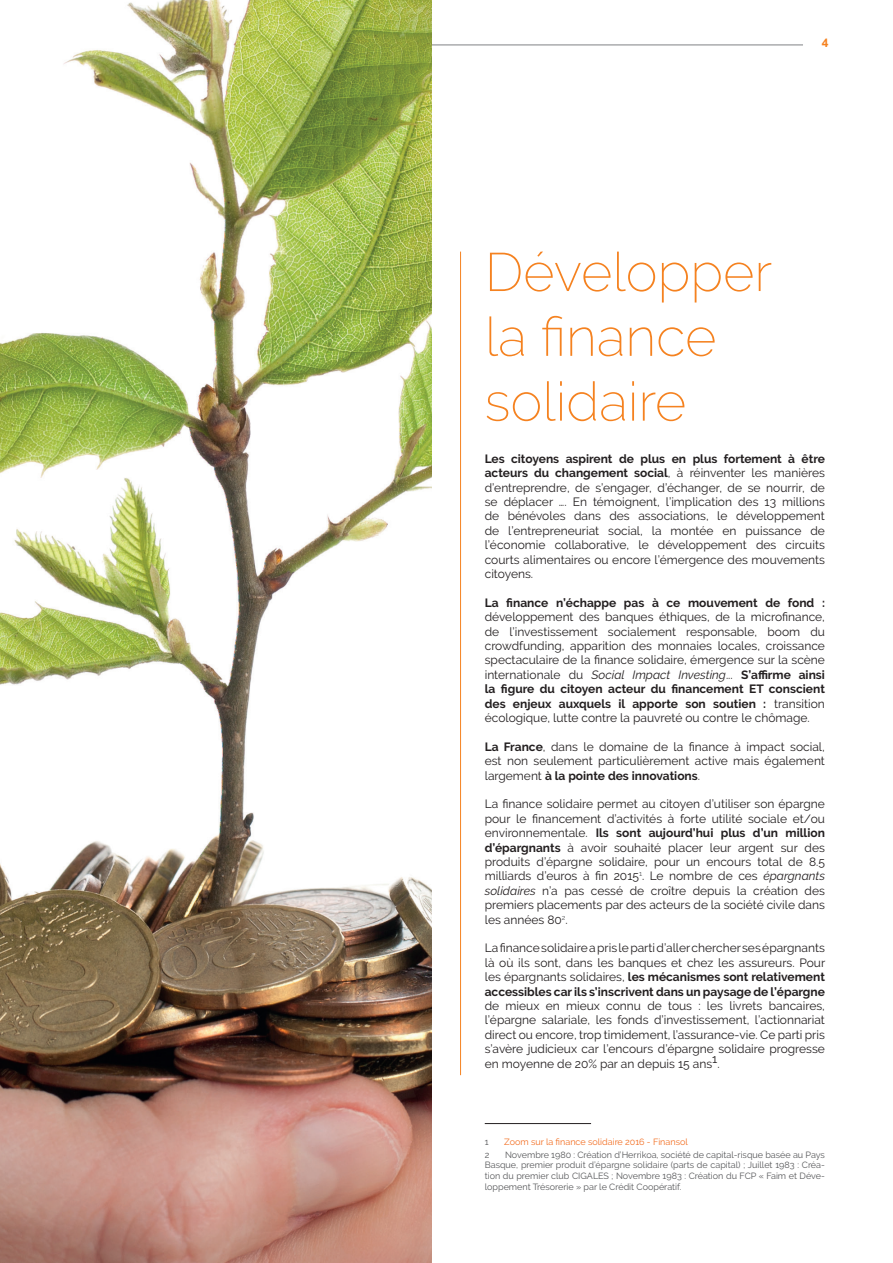
<style>
.page{position:relative;width:893px;height:1263px;background:#fff}
.page>*{position:absolute;margin:0;border:0;box-sizing:border-box;transform-origin:0 0}
.t1{font:200 54px/64.8px "Raleway";color:#f58220}
.t2{font:12px/14.4px "Raleway";color:#231f20;text-align:justify}
.t3{font:700 12px "Raleway";color:#231f20}
.t4{font:700 12px "Arial";color:#f58220}
.t5{font:9px/10.8px "Raleway";color:#57585a;text-align:justify}
.t6{font:9px "Raleway";color:#f36e21}
.s1{font-weight:700}
.s2{font-style:italic}
</style>
<div class="page">
<hr style="left:357px;top:45px;width:446px;height:1px;background:#808285">
<img style="left:0;top:0;width:432px;height:1263px">
<hr style="left:485px;top:1123px;width:106px;height:1px;background:#231f20">
<hr style="left:460px;top:252px;width:1px;height:823px;background:#f58220">
<p class="t4" style="left:822px;top:34px;width:8px">4</p>
<h1 class="t1" style="left:485px;top:239px;width:289px">Développer la finance solidaire</h1>
<p class="t2" style="left:485px;top:451px;width:342px"><span class="s1">Les citoyens aspirent de plus en plus fortement à être acteurs du changement social</span>, à réinventer les manières d’entreprendre, de s’engager, d’échanger, de se nourrir, de se déplacer …. En témoignent, l’implication des 13 millions de bénévoles dans des associations, le développement de l’entrepreneuriat social, la montée en puissance de l’économie collaborative, le développement des circuits courts alimentaires ou encore l’émergence des mouvements citoyens.</p>
<p class="t3" style="left:485px;top:596px;width:342px">La finance n’échappe pas à ce mouvement de fond :</p>
<p class="t2" style="left:485px;top:610px;width:342px">développement des banques éthiques, de la microfinance, de l’investissement socialement responsable, boom du crowdfunding, apparition des monnaies locales, croissance spectaculaire de la finance solidaire, émergence sur la scène internationale du <span class="s2">Social Impact Investing</span>... <span class="s1">S’affirme ainsi la figure du citoyen acteur du financement ET conscient des enjeux auxquels il apporte son soutien :</span> transition écologique, lutte contre la pauvreté ou contre le chômage.</p>
<p class="t2" style="left:485px;top:739px;width:342px"><span class="s1">La France</span>, dans le domaine de la finance à impact social, est non seulement particulièrement active mais également largement <span class="s1">à la pointe des innovations</span>.</p>
<p class="t2" style="left:485px;top:797px;width:342px">La finance solidaire permet au citoyen d’utiliser son épargne pour le financement d’activités à forte utilité sociale et/ou environnementale. <span class="s1">Ils sont aujourd’hui plus d’un million d’épargnants</span> à avoir souhaité placer leur argent sur des produits d’épargne solidaire, pour un encours total de 8.5 milliards d’euros à fin 2015<sup>1</sup>. Le nombre de ces <span class="s2">épargnants solidaires</span> n’a pas cessé de croître depuis la création des premiers placements par des acteurs de la société civile dans les années 80<sup>2</sup>.</p>
<p class="t2" style="left:485px;top:941px;width:342px">La finance solidaire a pris le parti d’aller chercher ses épargnants là où ils sont, dans les banques et chez les assureurs. Pour les épargnants solidaires, <span class="s1">les mécanismes sont relativement accessibles car ils s’inscrivent dans un paysage de l’épargne</span></p>
<p class="t2" style="left:485px;top:998px;width:342px">de mieux en mieux connu de tous : les livrets bancaires, l’épargne salariale, les fonds d’investissement, l’actionnariat direct ou encore, trop timidement, l’assurance-vie. Ce parti pris s’avère judicieux car l’encours d’épargne solidaire progresse en moyenne de 20% par an depuis 15 ans1.</p>
<p class="t5" style="left:485px;top:1136px;width:5px">1</p>
<p class="t6" style="left:504px;top:1136px;width:185px">Zoom sur la finance solidaire 2016 - Finansol</p>
<p class="t5" style="left:485px;top:1149px;width:6px">2</p>
<p class="t5" style="left:485px;top:1149px;width:342px;text-indent:20px">Novembre 1980 : Création d’Herrikoa, société de capital-risque basée au Pays Basque, premier produit d’épargne solidaire (parts de capital) ; Juillet 1983 : Créa&shy;tion du premier club CIGALES ; Novembre 1983 : Création du FCP « Faim et Déve&shy;loppement Trésorerie » par le Crédit Coopératif.</p>
</div>
